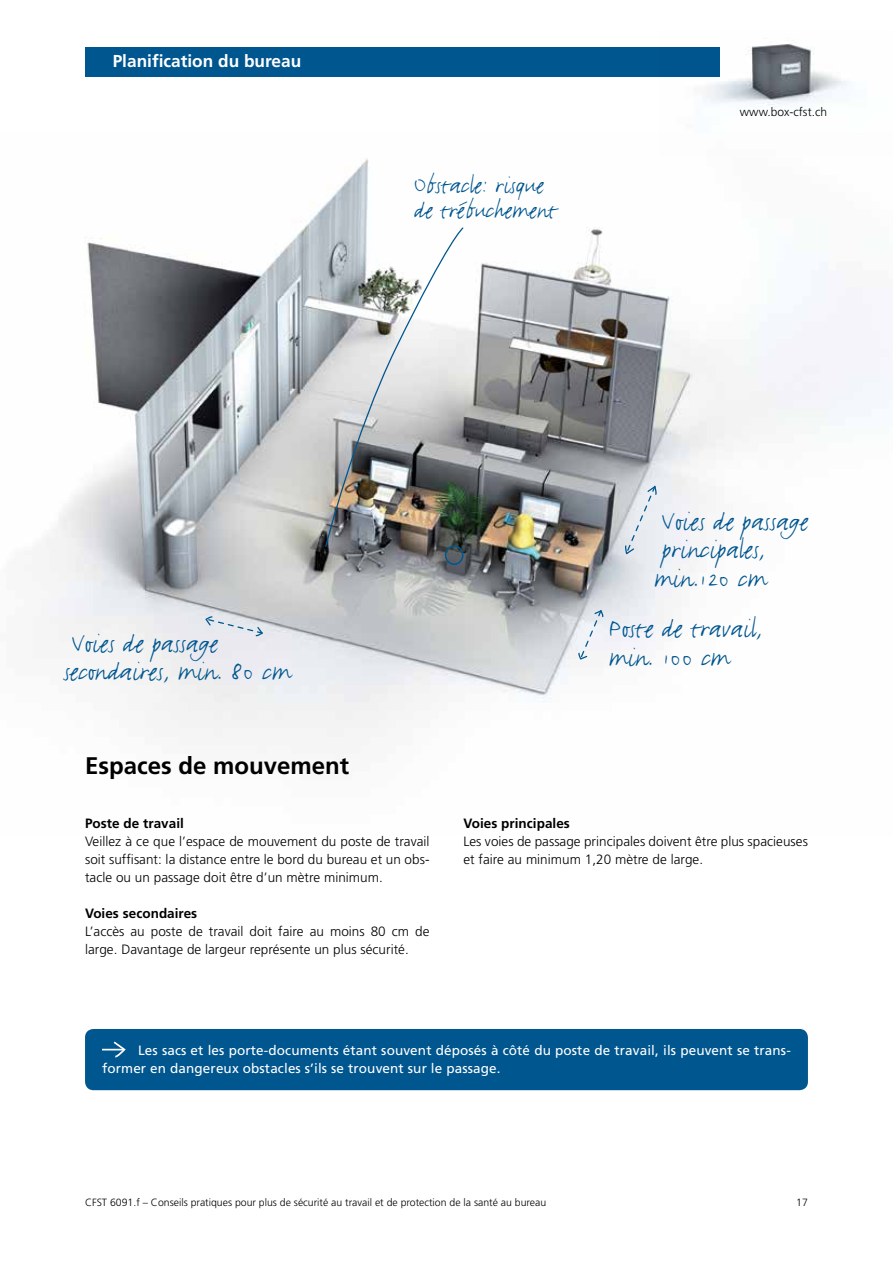
<style>
.page{position:relative;width:893px;height:1263px;background:#fff}
.page>*{position:absolute;margin:0;border:0;box-sizing:border-box;transform-origin:0 0}
.t1{font:29.7px/28.5px "FF Justlefthand";color:#00568f}
.t2{font:26.85px/25.5px "FF Justlefthand";color:#00568f}
.t3{font:700 24px "Frutiger";color:#000}
.t4{font:700 17.25px "Frutiger";color:#fff}
.t5{font:300 13.5px/18px "Frutiger";letter-spacing:.005em;color:#000}
.t6{font:13.5px/18px "Frutiger";letter-spacing:.01em;color:#fff}
.t7{font:700 13.5px "Frutiger";letter-spacing:.005em;color:#000}
.t8{font:300 12px "Frutiger";letter-spacing:.005em;color:#000}
.t9{font:300 10.5px "Frutiger";color:#000}
</style>
<div class="page">
<img style="left:46px;top:159px;width:847px;height:578px">
<div style="left:85px;top:47px;width:634px;height:30px;background:#00568f"></div>
<img style="left:703px;top:44px;width:146px;height:62px">
<img style="left:324px;top:227px;width:140px;height:321px">
<div style="left:445px;top:545px;width:18px;height:20px;border:2px solid #00568f;border-radius:50%"></div>
<div style="left:85px;top:1029px;width:723px;height:61px;background:#00568f;border-radius:9px"></div>
<svg style="left:102px;top:1041px;width:24px;height:17px"></svg>
<svg style="left:578px;top:609px;width:25px;height:52px"></svg>
<svg style="left:625px;top:485px;width:32px;height:71px;background:#d9dfe7"></svg>
<svg style="left:205px;top:616px;width:59px;height:21px"></svg>
<p class="t4" style="left:113px;top:51px;width:190px">Planification du bureau</p>
<h2 class="t2" style="left:414px;top:173px;width:144px">Obstacle: risque de trébuchement</h2>
<p class="t8" style="left:740px;top:106px;width:89px">www.box-cfst.ch</p>
<h1 class="t1" style="left:64px;top:630px;width:228px">Voies de passage secondaires, min. 80 cm</h1>
<h3 class="t3" style="left:85px;top:752px;width:266px">Espaces de mouvement</h3>
<h1 class="t1" style="left:654px;top:508px;width:156px">Voies de passage principales, min.120 cm</h1>
<h1 class="t1" style="left:609px;top:615px;width:155px">Poste de travail, min. 100 cm</h1>
<p class="t7" style="left:85px;top:815px;width:100px">Poste de travail</p>
<p class="t5" style="left:85px;top:832px;width:346px;text-align:justify">Veillez à ce que l’espace de mouvement du poste de travail soit suffisant: la distance entre le bord du bureau et un obs&shy;tacle ou un passage doit être d’un mètre minimum.</p>
<p class="t7" style="left:85px;top:905px;width:114px">Voies secondaires</p>
<p class="t5" style="left:85px;top:922px;width:346px">L’accès au poste de travail doit faire au moins 80 cm de large. Davantage de largeur représente un plus sécurité.</p>
<p class="t7" style="left:463px;top:815px;width:108px">Voies principales</p>
<p class="t5" style="left:463px;top:832px;width:346px">Les voies de passage principales doivent être plus spacieuses et faire au minimum 1,20 mètre de large.</p>
<p class="t6" style="left:102px;top:1041px;width:690px;text-indent:36px">Les sacs et les porte-documents étant souvent déposés à côté du poste de travail, ils peuvent se trans&shy;former en dangereux obstacles s’ils se trouvent sur le passage.</p>
<p class="t9" style="left:85px;top:1196px;width:463px">CFST 6091.f – Conseils pratiques pour plus de sécurité au travail et de protection de la santé au bureau</p>
<p class="t9" style="left:796px;top:1196px;width:13px">17</p>
</div>
